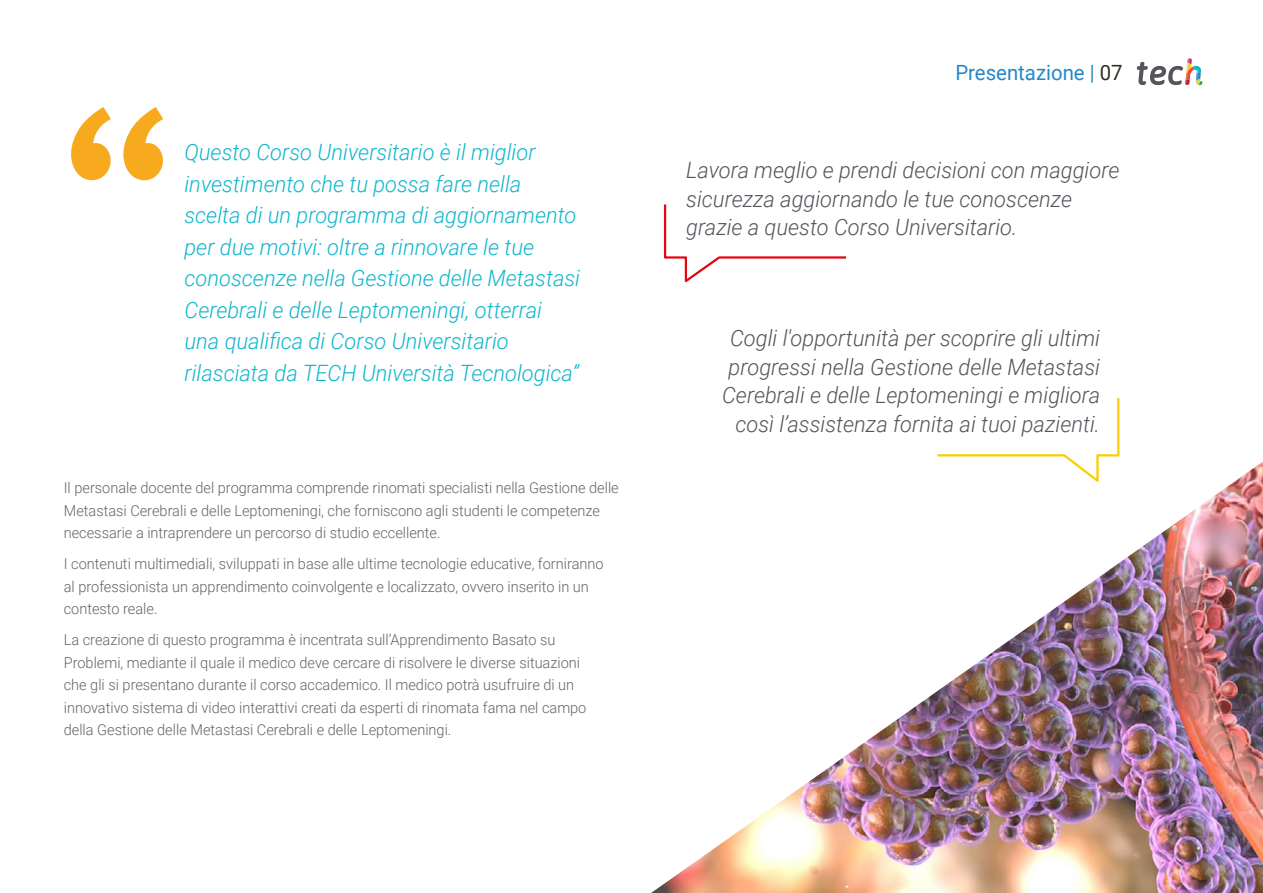
<style>
.page{position:relative;width:1263px;height:893px;background:#fff}
.page>*{position:absolute;margin:0;border:0;box-sizing:border-box;transform-origin:0 0}
.t1{font:italic 300 22.5px/31.5px "Roboto";color:#0fb6cf}
.t2{font:italic 300 22.5px/28.5px "Roboto";color:#52555b;text-align:center}
.t3{font:21px "Roboto";color:#2488c9}
.t4{font:300 15px/22.5px "Roboto";color:#61646a}
.s1{color:#312e20}
</style>
<div class="page">
<svg style="left:71px;top:107px;width:92px;height:73px"></svg>
<svg style="left:937px;top:398px;width:183px;height:63px"></svg>
<svg style="left:663px;top:204px;width:184px;height:78px"></svg>
<img style="left:651px;top:461px;width:612px;height:432px">
<svg style="left:1137px;top:58px;width:65px;height:28px"></svg>
<p class="t1" style="left:184px;top:136px;width:397px">Questo Corso Universitario è il miglior investimento che tu possa fare nella scelta di un programma di aggiornamento per due motivi: oltre a rinnovare le tue conoscenze nella Gestione delle Metastasi Cerebrali e delle Leptomeningi, otterrai una qualifica di Corso Universitario rilasciata da TECH Università Tecnologica”</p>
<p class="t4" style="left:64px;top:476px;width:556px">Il personale docente del programma comprende rinomati specialisti nella Gestione delle<br>Metastasi Cerebrali e delle Leptomeningi, che forniscono agli studenti le competenze necessarie a intraprendere un percorso di studio eccellente.</p>
<p class="t4" style="left:64px;top:552px;width:541px">I contenuti multimediali, sviluppati in base alle ultime tecnologie educative, forniranno al professionista un apprendimento coinvolgente e localizzato, ovvero inserito in un contesto reale.</p>
<p class="t4" style="left:64px;top:628px;width:524px">La creazione di questo programma è incentrata sull’Apprendimento Basato su Problemi, mediante il quale il medico deve cercare di risolvere le diverse situazioni che gli si presentano durante il corso accademico. Il medico potrà usufruire di un innovativo sistema di video interattivi creati da esperti di rinomata fama nel campo della Gestione delle Metastasi Cerebrali e delle Leptomeningi.</p>
<h2 class="t3" style="left:955px;top:57px;width:169px">Presentazione | <span class="s1">07</span></h2>
<h1 class="t2" style="left:686px;top:155px;width:435px;text-align:left">Lavora meglio e prendi decisioni con maggiore sicurezza aggiornando le tue conoscenze grazie a questo Corso Universitario.</h1>
<h1 class="t2" style="left:722px;top:323px;width:379px">Cogli l'opportunità per scoprire gli ultimi progressi nella Gestione delle Metastasi Cerebrali e delle Leptomeningi e migliora così l’assistenza fornita ai tuoi pazienti.</h1>
</div>
